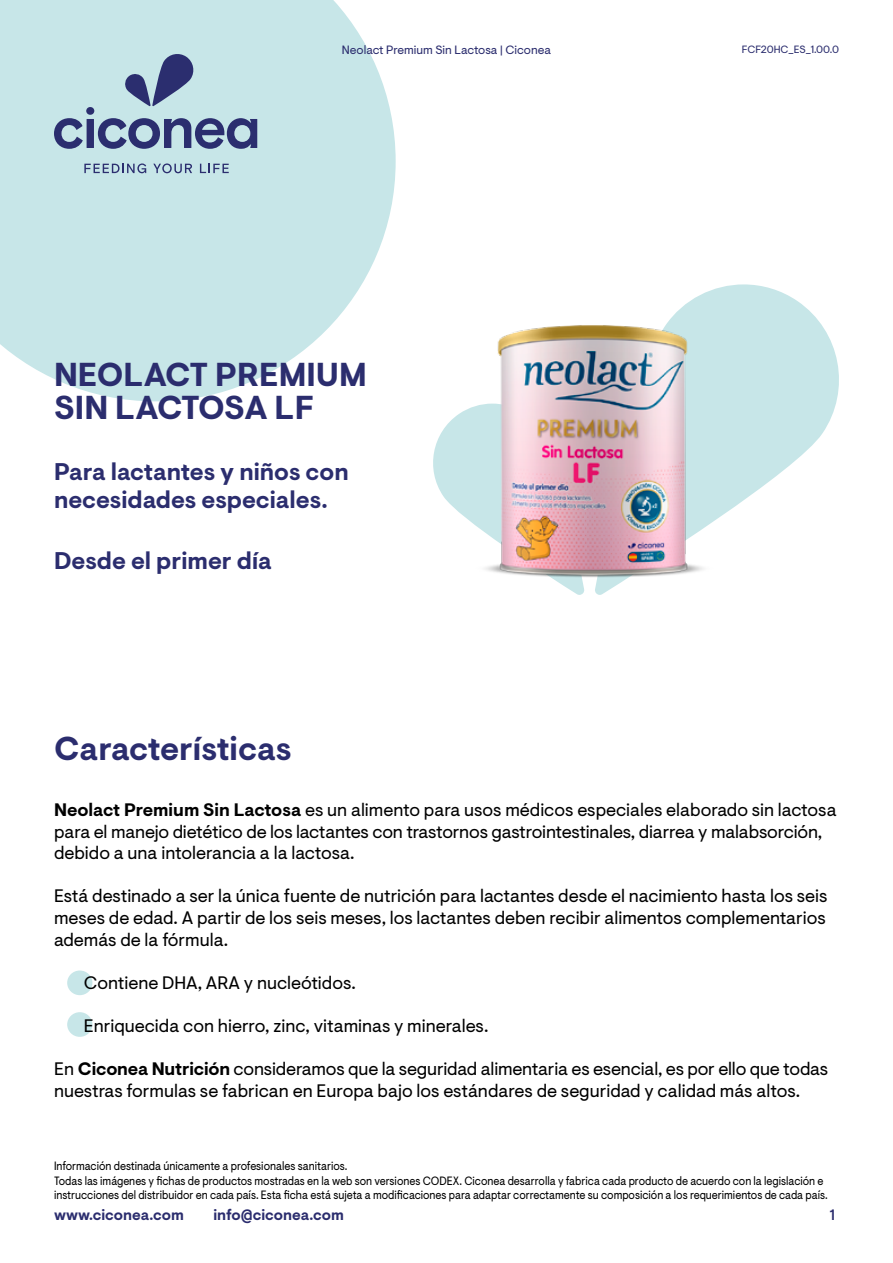
<style>
.page{position:relative;width:893px;height:1263px;background:#fff}
.page>*{position:absolute;margin:0;border:0;box-sizing:border-box;transform-origin:0 0}
.t1{font:700 33px/33px "Visuelt Pro";color:#2b2d6e}
.t2{font:700 24px/28.8px "Visuelt Pro";color:#2b2d6e}
.t3{font:18px/21.6px "Visuelt Pro";color:#000}
.t4{font:700 15px "Visuelt Pro";color:#2b2d6e}
.t5{font:500 15px "Visuelt Pro";color:#2b2d6e}
.t6{font:12px/14.4px "Visuelt Pro";color:#000;scale:.9 1}
.t7{font:12px "Visuelt Pro";color:#2b2d6e}
.t8{font:10.5px "Visuelt Pro";letter-spacing:-.005em;color:#2b2d6e}
.s1{font-weight:700}
</style>
<div class="page">
<svg style="left:0;top:0;width:396px;height:401px;background:#cce8ea"></svg>
<svg style="left:433px;top:426px;width:13px;height:74px"></svg>
<svg style="left:741px;top:284px;width:98px;height:218px;fill:#c7e6e8"></svg>
<svg style="left:124px;top:52px;width:72px;height:54px;background:#8497b4"></svg>
<div style="left:86px;top:107px;width:8px;height:8px;background:#2b2e6f;border-radius:4px"></div>
<div style="left:87px;top:119px;width:7px;height:29px;background:#2b2e6f"></div>
<svg style="left:54px;top:118px;width:29px;height:31px"></svg>
<svg style="left:98px;top:118px;width:159px;height:31px;background:#7383a7"></svg>
<svg style="left:84px;top:163px;width:62px;height:10px"></svg>
<svg style="left:153px;top:163px;width:39px;height:10px"></svg>
<svg style="left:200px;top:164px;width:29px;height:9px"></svg>
<div style="left:67px;top:970px;width:25px;height:25px;background:#c7e6e8;border-radius:50%"></div>
<div style="left:67px;top:1012px;width:25px;height:25px;background:#c7e6e8;border-radius:50%"></div>
<img style="left:446px;top:284px;width:295px;height:311px">
<p class="t7" style="left:342px;top:43px;width:211px">Neolact Premium Sin Lactosa | Ciconea</p>
<h1 class="t1" style="left:54px;top:360px;width:314px">NEOLACT PREMIUM<br>SIN LACTOSA LF</h1>
<h2 class="t2" style="left:54px;top:458px;width:296px">Para lactantes y niños con necesidades especiales.</h2>
<h2 class="t2" style="left:54px;top:547px;width:219px">Desde el primer día</h2>
<h1 class="t1" style="left:54px;top:733px;width:239px">Características</h1>
<p class="t8" style="left:742px;top:43px;width:99px">FCF20HC_ES_1.00.0</p>
<p class="t3" style="left:54px;top:799px;width:784px"><span class="s1">Neolact Premium Sin Lactosa</span> es un alimento para usos médicos especiales elaborado sin lactosa para el manejo dietético de los lactantes con trastornos gastrointestinales, diarrea y malabsorción, debido a una intolerancia a la lactosa.</p>
<p class="t3" style="left:54px;top:886px;width:775px;text-align:justify">Está destinado a ser la única fuente de nutrición para lactantes desde el nacimiento hasta los seis meses de edad. A partir de los seis meses, los lactantes deben recibir alimentos complementarios además de la fórmula.</p>
<p class="t3" style="left:84px;top:972px;width:274px">Contiene DHA, ARA y nucleótidos.</p>
<p class="t3" style="left:84px;top:1015px;width:406px">Enriquecida con hierro, zinc, vitaminas y minerales.</p>
<p class="t3" style="left:54px;top:1059px;width:776px">En <span class="s1">Ciconea Nutrición</span> consideramos que la seguridad alimentaria es esencial, es por ello que todas nuestras formulas se fabrican en Europa bajo los estándares de seguridad y calidad más altos.</p>
<p class="t6" style="left:54px;top:1159px;width:861px">Información destinada únicamente a profesionales sanitarios.<br>Todas las imágenes y fichas de productos mostradas en la web son versiones CODEX. Ciconea desarrolla y fabrica cada producto de acuerdo con la legislación e instrucciones del distribuidor en cada país. Esta ficha está sujeta a modificaciones para adaptar correctamente su composición a los requerimientos de cada país.</p>
<p class="t4" style="left:54px;top:1206px;width:131px">www.ciconea.com</p>
<p class="t4" style="left:213px;top:1206px;width:132px">info@ciconea.com</p>
<p class="t5" style="left:830px;top:1206px;width:7px">1</p>
</div>
